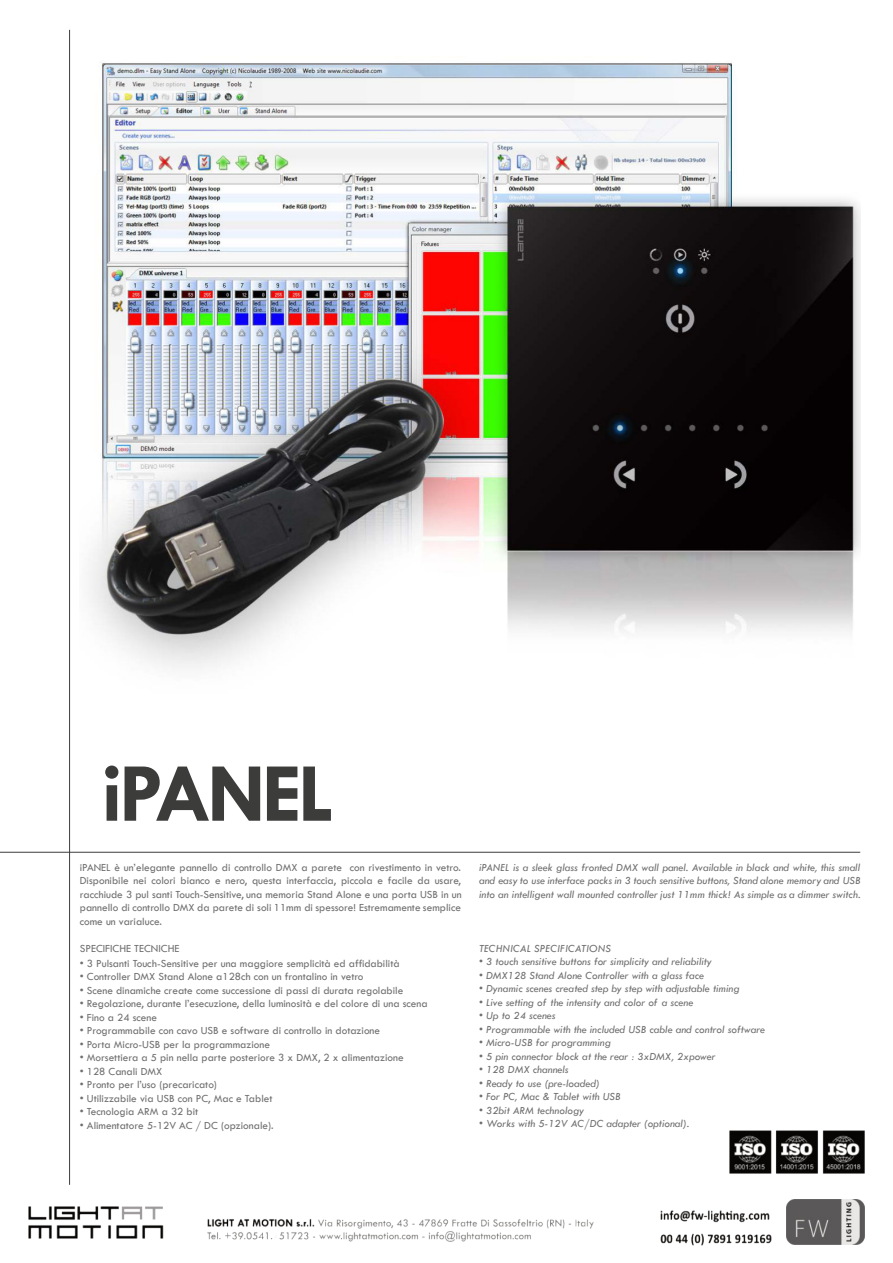
<style>
.page{position:relative;width:893px;height:1263px;background:#fff}
.page>*{position:absolute;margin:0;border:0;box-sizing:border-box;transform-origin:0 0}
.t1{font:700 84.45px "Tw Cen";letter-spacing:-.05em;color:#3c3c3b}
.t2{font:11.25px/13.5px "Tw Cen";color:#706f6f;text-align:justify}
.t3{font:italic 11.25px/13.5px "Tw Cen";color:#706f6f;text-align:justify}
</style>
<div class="page">
<img style="left:87px;top:63px;width:773px;height:606px">
<hr style="left:0;top:852px;width:860px;height:1px;background:#3c3c3b">
<hr style="left:69px;top:30px;width:1px;height:1155px;background:#3c3c3b">
<img style="left:28px;top:1206px;width:565px;height:35px">
<img style="left:661px;top:1234px;width:110px;height:12px">
<img style="left:661px;top:1211px;width:108px;height:11px">
<img style="left:730px;top:1131px;width:135px;height:42px">
<img style="left:786px;top:1200px;width:78px;height:45px">
<h1 class="t1" style="left:101px;top:762px;width:234px">iPANEL</h1>
<p class="t2" style="left:80px;top:861px;width:383px">iPANEL è un’elegante pannello di controllo DMX a parete con rivestimento in vetro.<br>Disponibile nei colori bianco e nero, questa interfaccia, piccola e facile da usare, racchiude 3 pul santi Touch-Sensitive, una memoria Stand Alone e una porta USB in un pannello di controllo DMX da parete di soli 11mm di spessore! Estremamente semplice come un varialuce.</p>
<p class="t2" style="left:80px;top:942px;width:101px">SPECIFICHE TECNICHE</p>
<p class="t2" style="left:80px;top:957px;width:321px">• 3 Pulsanti Touch-Sensitive per una maggiore semplicità ed affidabilità</p>
<p class="t2" style="left:80px;top:970px;width:285px">• Controller DMX Stand Alone a128ch con un frontalino in vetro</p>
<p class="t2" style="left:80px;top:984px;width:325px">• Scene dinamiche create come successione di passi di durata regolabile</p>
<p class="t2" style="left:80px;top:997px;width:349px">• Regolazione, durante l’esecuzione, della luminosità e del colore di una scena</p>
<p class="t2" style="left:80px;top:1011px;width:79px">• Fino a 24 scene</p>
<p class="t2" style="left:80px;top:1024px;width:302px">• Programmabile con cavo USB e software di controllo in dotazione</p>
<p class="t2" style="left:80px;top:1038px;width:192px">• Porta Micro-USB per la programmazione</p>
<p class="t2" style="left:80px;top:1051px;width:325px">• Morsettiera a 5 pin nella parte posteriore 3 x DMX, 2 x alimentazione</p>
<p class="t2" style="left:80px;top:1065px;width:84px">• 128 Canali DMX</p>
<p class="t2" style="left:80px;top:1078px;width:139px">• Pronto per l’uso (precaricato)</p>
<p class="t2" style="left:80px;top:1092px;width:194px">• Utilizzabile via USB con PC, Mac e Tablet</p>
<p class="t2" style="left:80px;top:1105px;width:120px">• Tecnologia ARM a 32 bit</p>
<p class="t2" style="left:80px;top:1119px;width:195px">• Alimentatore 5-12V AC / DC (opzionale).</p>
<p class="t3" style="left:479px;top:861px;width:383px">iPANEL is a sleek glass fronted DMX wall panel. Available in black and white, this small and easy to use interface packs in 3 touch sensitive buttons, Stand alone memory and USB into an intelligent wall mounted controller just 11mm thick! As simple as a dimmer switch.</p>
<p class="t3" style="left:479px;top:942px;width:133px">TECHNICAL SPECIFICATIONS</p>
<p class="t3" style="left:479px;top:955px;width:234px">• 3 touch sensitive buttons for simplicity and reliability</p>
<p class="t3" style="left:479px;top:969px;width:226px">• DMX128 Stand Alone Controller with a glass face</p>
<p class="t3" style="left:479px;top:982px;width:262px">• Dynamic scenes created step by step with adjustable timing</p>
<p class="t3" style="left:479px;top:996px;width:216px">• Live setting of the intensity and color of a scene</p>
<p class="t3" style="left:479px;top:1009px;width:78px">• Up to 24 scenes</p>
<p class="t3" style="left:479px;top:1023px;width:288px">• Programmable with the included USB cable and control software</p>
<p class="t3" style="left:479px;top:1036px;width:133px">• Micro-USB for programming</p>
<p class="t3" style="left:479px;top:1050px;width:238px">• 5 pin connector block at the rear : 3xDMX, 2xpower</p>
<p class="t3" style="left:479px;top:1063px;width:91px">• 128 DMX channels</p>
<p class="t3" style="left:479px;top:1077px;width:122px">• Ready to use (pre-loaded)</p>
<p class="t3" style="left:479px;top:1090px;width:143px">• For PC, Mac &amp; Tablet with USB</p>
<p class="t3" style="left:479px;top:1104px;width:107px">• 32bit ARM technology</p>
<p class="t3" style="left:479px;top:1117px;width:212px">• Works with 5-12V AC/DC adapter (optional).</p>
</div>
